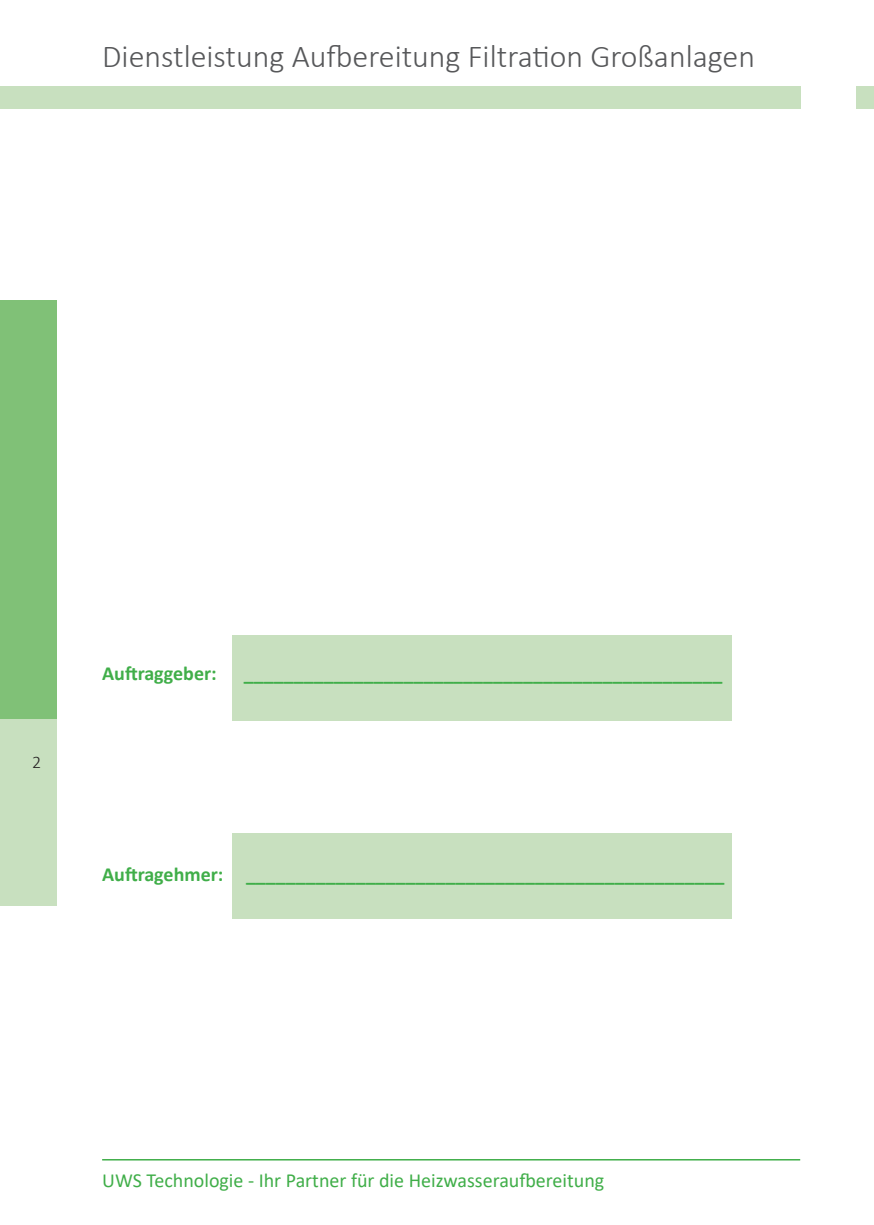
<style>
.page{position:relative;width:874px;height:1225px;background:#fff}
.page>*{position:absolute;margin:0;border:0;box-sizing:border-box;transform-origin:0 0}
.t1{font:300 32px "Calibri";color:#57585a}
.t2{font:700 20px "Calibri";color:#40ae49}
.t3{font:20px "Calibri";color:#40ae49}
.t4{font:300 18px "Calibri";color:#231f20}
</style>
<div class="page">
<hr style="left:102px;top:1159px;width:697px;height:1px;background:#40ae49">
<div style="left:0;top:300px;width:57px;height:419px;background:#80c177"></div>
<div style="left:0;top:719px;width:57px;height:186px;background:#c8e0bf"></div>
<div style="left:856px;top:86px;width:17px;height:23px;background:#c8e0bf"></div>
<div style="left:0;top:86px;width:799px;height:23px;background:#c8e0bf"></div>
<div style="left:232px;top:635px;width:499px;height:85px;background:#c8e0bf"></div>
<div style="left:232px;top:833px;width:499px;height:85px;background:#c8e0bf"></div>
<p class="t1" style="left:102px;top:37px;width:654px">Dienstleistung Aufbereitung Filtration Großanlagen</p>
<p class="t4" style="left:32px;top:751px;width:11px">2</p>
<p class="t2" style="left:102px;top:659px;width:116px">Auftraggeber:</p>
<p class="t2" style="left:244px;top:659px;width:480px">________________________________________________</p>
<p class="t2" style="left:102px;top:860px;width:623px">Auftragehmer: ________________________________________________</p>
<p class="t3" style="left:102px;top:1166px;width:503px">UWS Technologie - Ihr Partner für die Heizwasseraufbereitung</p>
</div>
